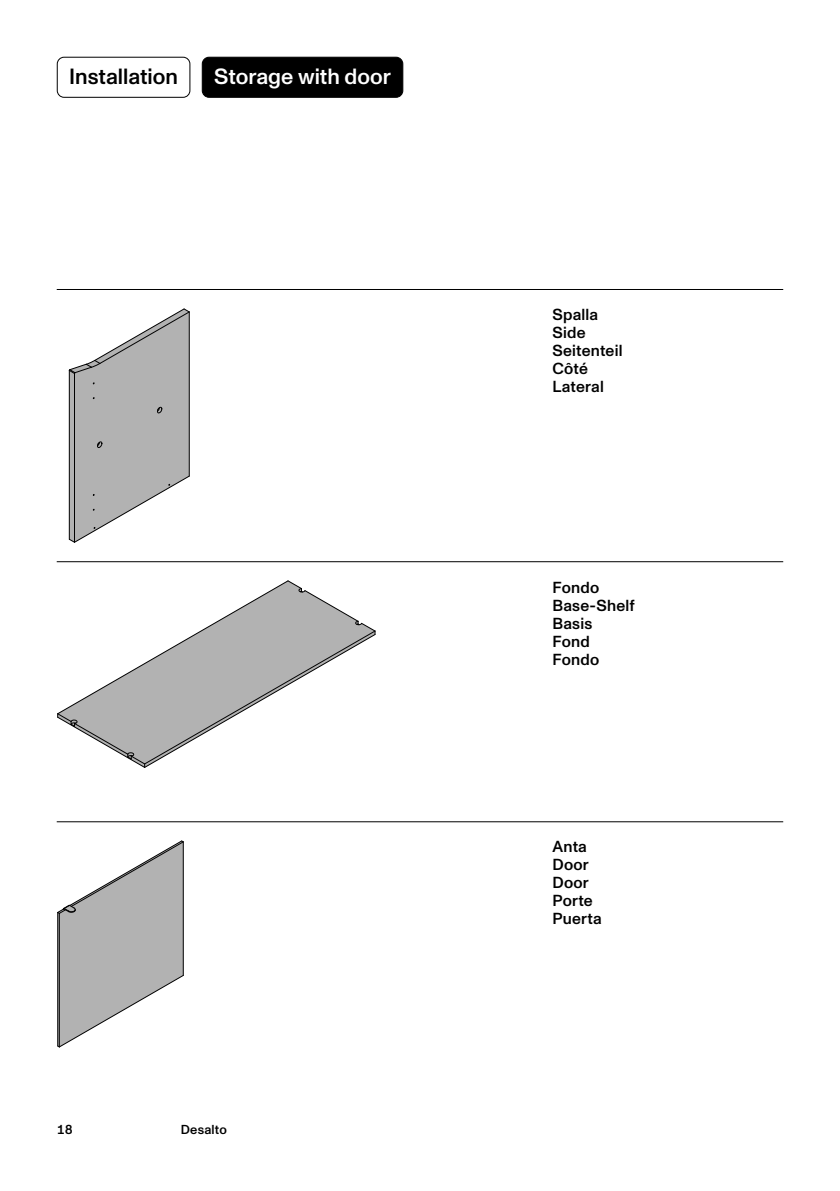
<style>
.page{position:relative;width:840px;height:1191px;background:#fff}
.page>*{position:absolute;margin:0;border:0;box-sizing:border-box;transform-origin:0 0}
.t1{font:500 22px "ABC Monument Grotesk";color:#fff}
.t2{font:500 22px "ABC Monument Grotesk";color:#000}
.t3{font:500 16px/18px "ABC Monument Grotesk";letter-spacing:.015em;color:#000}
.t4{font:500 13px "ABC Monument Grotesk";letter-spacing:.02em;color:#000}
</style>
<div class="page">
<svg style="left:69px;top:308px;width:121px;height:235px"></svg>
<svg style="left:57px;top:840px;width:127px;height:207px"></svg>
<svg style="left:57px;top:580px;width:318px;height:188px"></svg>
<div style="left:202px;top:57px;width:200px;height:40px;background:#000;border-radius:7px"></div>
<div style="left:202px;top:57px;width:201px;height:41px;border:1px solid #000;border-radius:7px"></div>
<hr style="left:57px;top:289px;width:725px;height:1px;background:#000">
<hr style="left:57px;top:561px;width:725px;height:1px;background:#000">
<hr style="left:57px;top:821px;width:725px;height:1px;background:#000">
<div style="left:57px;top:57px;width:133px;height:41px;border:1px solid #000;border-radius:7px"></div>
<h1 class="t2" style="left:69px;top:64px;width:110px">Installation</h1>
<h1 class="t1" style="left:214px;top:64px;width:178px">Storage with door</h1>
<p class="t4" style="left:57px;top:1122px;width:18px">18</p>
<p class="t4" style="left:180px;top:1122px;width:48px">Desalto</p>
<p class="t3" style="left:552px;top:305px;width:71px">Spalla<br>Side<br>Seitenteil<br>Côté<br>Lateral</p>
<p class="t3" style="left:552px;top:578px;width:84px">Fondo<br>Base-Shelf<br>Basis<br>Fond<br>Fondo</p>
<p class="t3" style="left:552px;top:838px;width:51px">Anta<br>Door<br>Door<br>Porte<br>Puerta</p>
</div>
